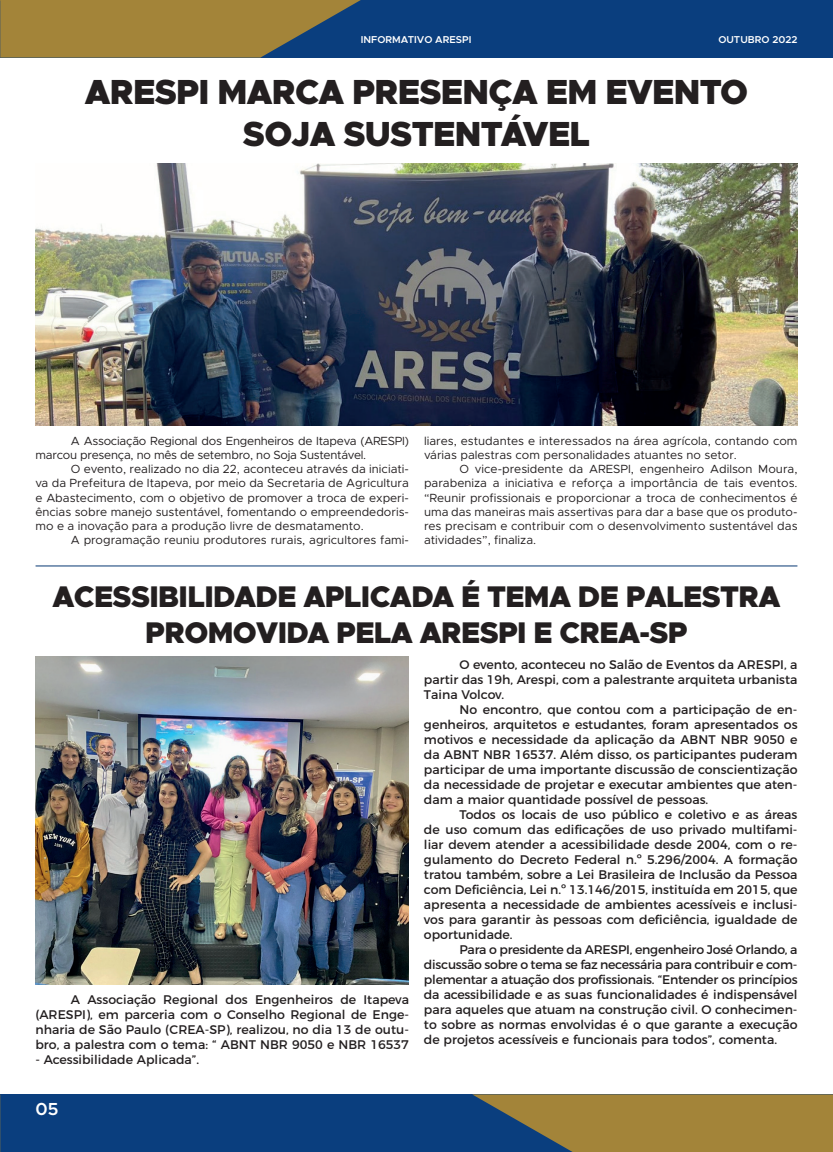
<style>
.page{position:relative;width:833px;height:1152px;background:#fff}
.page>*{position:absolute;margin:0;border:0;box-sizing:border-box;transform-origin:0 0}
.t1{font:900 35px/42px "Metropolis";letter-spacing:-.02em;color:#231f20;text-align:center}
.t2{font:900 30px/36px "Metropolis";letter-spacing:-.02em;color:#231f20;text-align:center}
.t3{font:600 17.5px "Metropolis";color:#fff}
.t4{font:12.5px/15px "Montserrat";color:#231f20;text-align:justify}
.t5{font:11.88px/14.2px "Metropolis";color:#231f20;text-align:justify}
.t6{font:11.88px/14.2px "Metropolis";letter-spacing:-.02em;color:#231f20}
.t7{font:600 10px "Metropolis";color:#fff}
</style>
<div class="page">
<div style="left:0;top:1094px;width:833px;height:58px;background:#0a3e7e"></div>
<svg style="left:472px;top:1094px;width:361px;height:58px;background:#8c7943"></svg>
<div style="left:0;top:0;width:833px;height:58px;background:#0a3e7e"></div>
<svg style="left:0;top:0;width:361px;height:58px;background:#8c7943"></svg>
<hr style="left:35px;top:565px;width:762px;height:1px;background:#15437b">
<img style="left:35px;top:164px;width:762px;height:261px">
<img style="left:35px;top:656px;width:374px;height:329px">
<p class="t7" style="left:361px;top:34px;width:112px">INFORMATIVO ARESPI</p>
<p class="t7" style="left:718px;top:34px;width:81px">OUTUBRO 2022</p>
<h1 class="t1" style="left:85px;top:71px;width:665px">ARESPI MARCA PRESENÇA EM EVENTO<br>SOJA SUSTENTÁVEL</h1>
<p class="t6" style="left:35px;top:433px;width:375px;text-indent:35px">A Associação Regional dos Engenheiros de Itapeva (ARESPI) marcou presença, no mês de setembro, no Soja Sustentável.</p>
<p class="t5" style="left:35px;top:462px;width:375px;text-indent:35px">O evento, realizado no dia 22, aconteceu através da iniciati&shy;va da Prefeitura de Itapeva, por meio da Secretaria de Agricultura e Abastecimento, com o objetivo de promover a troca de experi&shy;ências sobre manejo sustentável, fomentando o empreendedoris&shy;mo e a inovação para a produção livre de desmatamento.</p>
<p class="t5" style="left:71px;top:533px;width:339px">A programação reuniu produtores rurais, agricultores fami-</p>
<p class="t5" style="left:424px;top:433px;width:375px">liares, estudantes e interessados na área agrícola, contando com várias palestras com personalidades atuantes no setor.</p>
<p class="t5" style="left:424px;top:462px;width:375px;text-indent:35px">O vice-presidente da ARESPI, engenheiro Adilson Moura, parabeniza a iniciativa e reforça a importância de tais eventos. “Reunir profissionais e proporcionar a troca de conhecimentos é uma das maneiras mais assertivas para dar a base que os produto&shy;res precisam e contribuir com o desenvolvimento sustentável das atividades”, finaliza.</p>
<h2 class="t2" style="left:52px;top:578px;width:729px">ACESSIBILIDADE APLICADA É TEMA DE PALESTRA<br>PROMOVIDA PELA ARESPI E CREA-SP</h2>
<p class="t4" style="left:35px;top:991px;width:375px;text-indent:35px">A Associação Regional dos Engenheiros de Itapeva (ARESPI), em parceria com o Conselho Regional de Enge&shy;nharia de São Paulo (CREA-SP), realizou, no dia 13 de outu&shy;bro, a palestra com o tema: “ ABNT NBR 9050 e NBR 16537</p>
<p class="t4" style="left:35px;top:1051px;width:165px">- Acessibilidade Aplicada”.</p>
<h3 class="t3" style="left:35px;top:1098px;width:24px">05</h3>
<p class="t4" style="left:424px;top:656px;width:375px;text-indent:35px">O evento, aconteceu no Salão de Eventos da ARESPI, a partir das 19h, Arespi, com a palestrante arquiteta urbanista Taina Volcov.</p>
<p class="t4" style="left:424px;top:701px;width:375px;text-indent:35px">No encontro, que contou com a participação de en&shy;genheiros, arquitetos e estudantes, foram apresentados os motivos e necessidade da aplicação da ABNT NBR 9050 e da ABNT NBR 16537. Além disso, os participantes puderam participar de uma importante discussão de conscientização da necessidade de projetar e executar ambientes que aten&shy;dam a maior quantidade possível de pessoas.</p>
<p class="t4" style="left:424px;top:806px;width:375px;text-indent:35px">Todos os locais de uso público e coletivo e as áreas de uso comum das edificações de uso privado multifami&shy;liar devem atender a acessibilidade desde 2004, com o re&shy;gulamento do Decreto Federal n.º 5.296/2004. A formação tratou também, sobre a Lei Brasileira de Inclusão da Pessoa com Deficiência, Lei n.º 13.146/2015, instituída em 2015, que apresenta a necessidade de ambientes acessíveis e inclusi&shy;vos para garantir às pessoas com deficiência, igualdade de oportunidade.</p>
<p class="t4" style="left:424px;top:941px;width:375px;text-indent:35px">Para o presidente da ARESPI, engenheiro José Orlando, a discussão sobre o tema se faz necessária para contribuir e com&shy;plementar a atuação dos profissionais. “Entender os princípios da acessibilidade e as suas funcionalidades é indispensável para aqueles que atuam na construção civil. O conhecimen&shy;to sobre as normas envolvidas é o que garante a execução de projetos acessíveis e funcionais para todos”, comenta.</p>
</div>
